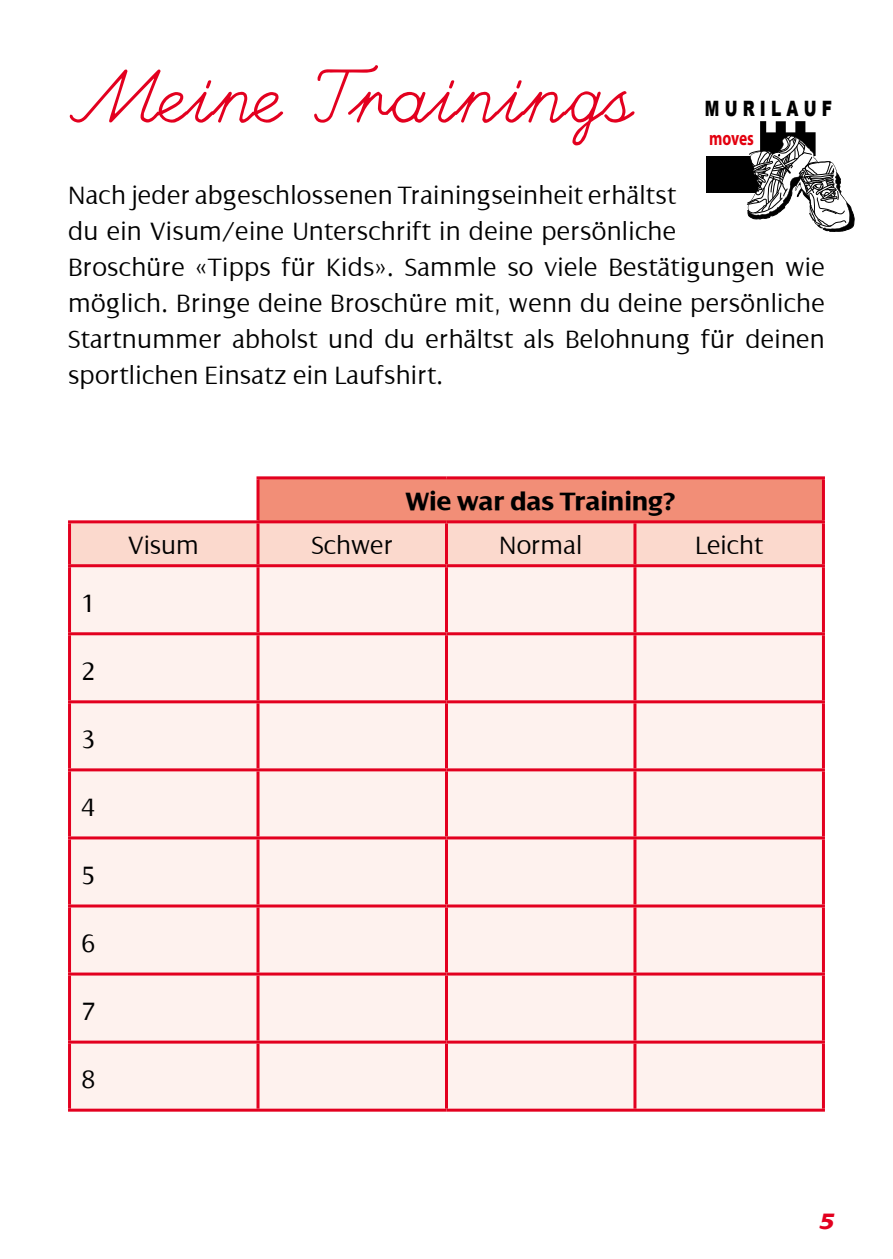
<style>
.page{position:relative;width:893px;height:1259px;background:#fff}
.page>*{position:absolute;margin:0;border:0;box-sizing:border-box;transform-origin:0 0}
.t1{font:66px "Handwriting Mutlu";letter-spacing:.01em;color:#e3001f}
.t2{font:300 27px/36px "Dialog";letter-spacing:.01em;color:#000}
.t3{font:700 27px "Dialog";color:#000}
.t4{font:italic 24px "Dialog X Bold";color:#e3001f}
.t5{font:900 21.3px "Arial";color:#000;scale:.73 1}
.t6{font:700 20.4px "Myriad";letter-spacing:-.005em;color:#e3000f;scale:.77 1}
</style>
<div class="page">
<div style="left:258px;top:478px;width:565px;height:44px;background:#f28e77"></div>
<div style="left:71px;top:523px;width:751px;height:41px;background:#fbd9cd"></div>
<div style="left:71px;top:567px;width:751px;height:541px;background:#fef2ee"></div>
<hr style="left:256px;top:476px;width:190px;height:3px;background:#e3001f">
<hr style="left:446px;top:476px;width:189px;height:3px;background:#e3001f">
<hr style="left:635px;top:476px;width:190px;height:3px;background:#e3001f">
<hr style="left:68px;top:523px;width:3px;height:41px;background:#e3001f">
<hr style="left:68px;top:520px;width:190px;height:3px;background:#e3001f">
<hr style="left:256px;top:523px;width:3px;height:41px;background:#e3001f">
<hr style="left:258px;top:520px;width:188px;height:3px;background:#e3001f">
<hr style="left:445px;top:523px;width:3px;height:41px;background:#e3001f">
<hr style="left:446px;top:520px;width:189px;height:3px;background:#e3001f">
<hr style="left:633px;top:523px;width:3px;height:41px;background:#e3001f">
<hr style="left:635px;top:520px;width:190px;height:3px;background:#e3001f">
<hr style="left:822px;top:523px;width:3px;height:41px;background:#e3001f">
<hr style="left:68px;top:567px;width:3px;height:65px;background:#e3001f">
<hr style="left:68px;top:635px;width:3px;height:65px;background:#e3001f">
<hr style="left:68px;top:703px;width:3px;height:65px;background:#e3001f">
<hr style="left:68px;top:771px;width:3px;height:65px;background:#e3001f">
<hr style="left:68px;top:839px;width:3px;height:65px;background:#e3001f">
<hr style="left:68px;top:907px;width:3px;height:65px;background:#e3001f">
<hr style="left:68px;top:975px;width:3px;height:65px;background:#e3001f">
<hr style="left:68px;top:1043px;width:3px;height:65px;background:#e3001f">
<hr style="left:68px;top:564px;width:190px;height:3px;background:#e3001f">
<hr style="left:258px;top:564px;width:188px;height:3px;background:#e3001f">
<hr style="left:446px;top:564px;width:189px;height:3px;background:#e3001f">
<hr style="left:635px;top:564px;width:190px;height:3px;background:#e3001f">
<hr style="left:256px;top:567px;width:3px;height:65px;background:#e3001f">
<hr style="left:445px;top:567px;width:3px;height:65px;background:#e3001f">
<hr style="left:633px;top:567px;width:3px;height:65px;background:#e3001f">
<hr style="left:822px;top:567px;width:3px;height:65px;background:#e3001f">
<hr style="left:256px;top:635px;width:3px;height:65px;background:#e3001f">
<hr style="left:445px;top:635px;width:3px;height:65px;background:#e3001f">
<hr style="left:633px;top:635px;width:3px;height:65px;background:#e3001f">
<hr style="left:822px;top:635px;width:3px;height:65px;background:#e3001f">
<hr style="left:256px;top:703px;width:3px;height:65px;background:#e3001f">
<hr style="left:445px;top:703px;width:3px;height:65px;background:#e3001f">
<hr style="left:633px;top:703px;width:3px;height:65px;background:#e3001f">
<hr style="left:822px;top:703px;width:3px;height:65px;background:#e3001f">
<hr style="left:256px;top:771px;width:3px;height:65px;background:#e3001f">
<hr style="left:445px;top:771px;width:3px;height:65px;background:#e3001f">
<hr style="left:633px;top:771px;width:3px;height:65px;background:#e3001f">
<hr style="left:822px;top:771px;width:3px;height:65px;background:#e3001f">
<hr style="left:256px;top:839px;width:3px;height:65px;background:#e3001f">
<hr style="left:445px;top:839px;width:3px;height:65px;background:#e3001f">
<hr style="left:633px;top:839px;width:3px;height:65px;background:#e3001f">
<hr style="left:822px;top:839px;width:3px;height:65px;background:#e3001f">
<hr style="left:256px;top:907px;width:3px;height:65px;background:#e3001f">
<hr style="left:445px;top:907px;width:3px;height:65px;background:#e3001f">
<hr style="left:633px;top:907px;width:3px;height:65px;background:#e3001f">
<hr style="left:822px;top:907px;width:3px;height:65px;background:#e3001f">
<hr style="left:256px;top:975px;width:3px;height:65px;background:#e3001f">
<hr style="left:445px;top:975px;width:3px;height:65px;background:#e3001f">
<hr style="left:633px;top:975px;width:3px;height:65px;background:#e3001f">
<hr style="left:822px;top:975px;width:3px;height:65px;background:#e3001f">
<hr style="left:256px;top:1043px;width:3px;height:65px;background:#e3001f">
<hr style="left:445px;top:1043px;width:3px;height:65px;background:#e3001f">
<hr style="left:633px;top:1043px;width:3px;height:65px;background:#e3001f">
<hr style="left:822px;top:1043px;width:3px;height:65px;background:#e3001f">
<hr style="left:68px;top:632px;width:190px;height:3px;background:#e3001f">
<hr style="left:258px;top:632px;width:188px;height:3px;background:#e3001f">
<hr style="left:446px;top:632px;width:189px;height:3px;background:#e3001f">
<hr style="left:635px;top:632px;width:190px;height:3px;background:#e3001f">
<hr style="left:68px;top:700px;width:190px;height:3px;background:#e3001f">
<hr style="left:258px;top:700px;width:188px;height:3px;background:#e3001f">
<hr style="left:446px;top:700px;width:189px;height:3px;background:#e3001f">
<hr style="left:635px;top:700px;width:190px;height:3px;background:#e3001f">
<hr style="left:68px;top:768px;width:190px;height:3px;background:#e3001f">
<hr style="left:258px;top:768px;width:188px;height:3px;background:#e3001f">
<hr style="left:446px;top:768px;width:189px;height:3px;background:#e3001f">
<hr style="left:635px;top:768px;width:190px;height:3px;background:#e3001f">
<hr style="left:68px;top:836px;width:190px;height:3px;background:#e3001f">
<hr style="left:258px;top:836px;width:188px;height:3px;background:#e3001f">
<hr style="left:446px;top:836px;width:189px;height:3px;background:#e3001f">
<hr style="left:635px;top:836px;width:190px;height:3px;background:#e3001f">
<hr style="left:68px;top:904px;width:190px;height:3px;background:#e3001f">
<hr style="left:258px;top:904px;width:188px;height:3px;background:#e3001f">
<hr style="left:446px;top:904px;width:189px;height:3px;background:#e3001f">
<hr style="left:635px;top:904px;width:190px;height:3px;background:#e3001f">
<hr style="left:68px;top:972px;width:190px;height:3px;background:#e3001f">
<hr style="left:258px;top:972px;width:188px;height:3px;background:#e3001f">
<hr style="left:446px;top:972px;width:189px;height:3px;background:#e3001f">
<hr style="left:635px;top:972px;width:190px;height:3px;background:#e3001f">
<hr style="left:68px;top:1040px;width:190px;height:3px;background:#e3001f">
<hr style="left:258px;top:1040px;width:188px;height:3px;background:#e3001f">
<hr style="left:446px;top:1040px;width:189px;height:3px;background:#e3001f">
<hr style="left:635px;top:1040px;width:190px;height:3px;background:#e3001f">
<hr style="left:256px;top:479px;width:3px;height:41px;background:#e3001f">
<hr style="left:822px;top:479px;width:3px;height:41px;background:#e3001f">
<hr style="left:68px;top:1108px;width:190px;height:3px;background:#e3001f">
<hr style="left:258px;top:1108px;width:188px;height:3px;background:#e3001f">
<hr style="left:446px;top:1108px;width:189px;height:3px;background:#e3001f">
<hr style="left:635px;top:1108px;width:190px;height:3px;background:#e3001f">
<div style="left:706px;top:157px;width:54px;height:36px;background:#000"></div>
<svg style="left:747px;top:121px;width:108px;height:111px"></svg>
<h1 class="t1" style="left:68px;top:48px;width:566px">Meine Trainings</h1>
<p class="t2" style="left:68px;top:177px;width:758px">Nach jeder abgeschlossenen Trainingseinheit erhältst<br>du ein Visum/eine Unterschrift in deine persönliche<br>Broschüre «Tipps für Kids». Sammle so viele Bestätigungen wie möglich. Bringe deine Broschüre mit, wenn du deine persönliche Startnummer abholst und du erhältst als Belohnung für deinen sportlichen Einsatz ein Laufshirt.</p>
<p class="t5" style="left:705px;top:96px;width:176px">M U R I L A U F</p>
<p class="t6" style="left:709px;top:128px;width:60px">moves</p>
<p class="t3" style="left:406px;top:486px;width:272px">Wie war das Training?</p>
<p class="t2" style="left:82px;top:585px;width:16px">1</p>
<p class="t2" style="left:82px;top:653px;width:16px">2</p>
<p class="t2" style="left:82px;top:721px;width:16px">3</p>
<p class="t2" style="left:82px;top:789px;width:16px">4</p>
<p class="t2" style="left:82px;top:857px;width:16px">5</p>
<p class="t2" style="left:82px;top:925px;width:16px">6</p>
<p class="t2" style="left:82px;top:993px;width:16px">7</p>
<p class="t2" style="left:82px;top:1061px;width:16px">8</p>
<p class="t2" style="left:128px;top:527px;width:73px">Visum</p>
<p class="t2" style="left:311px;top:527px;width:83px">Schwer</p>
<p class="t2" style="left:499px;top:527px;width:85px">Normal</p>
<p class="t2" style="left:695px;top:527px;width:69px">Leicht</p>
<p class="t4" style="left:818px;top:1208px;width:16px">5</p>
</div>
